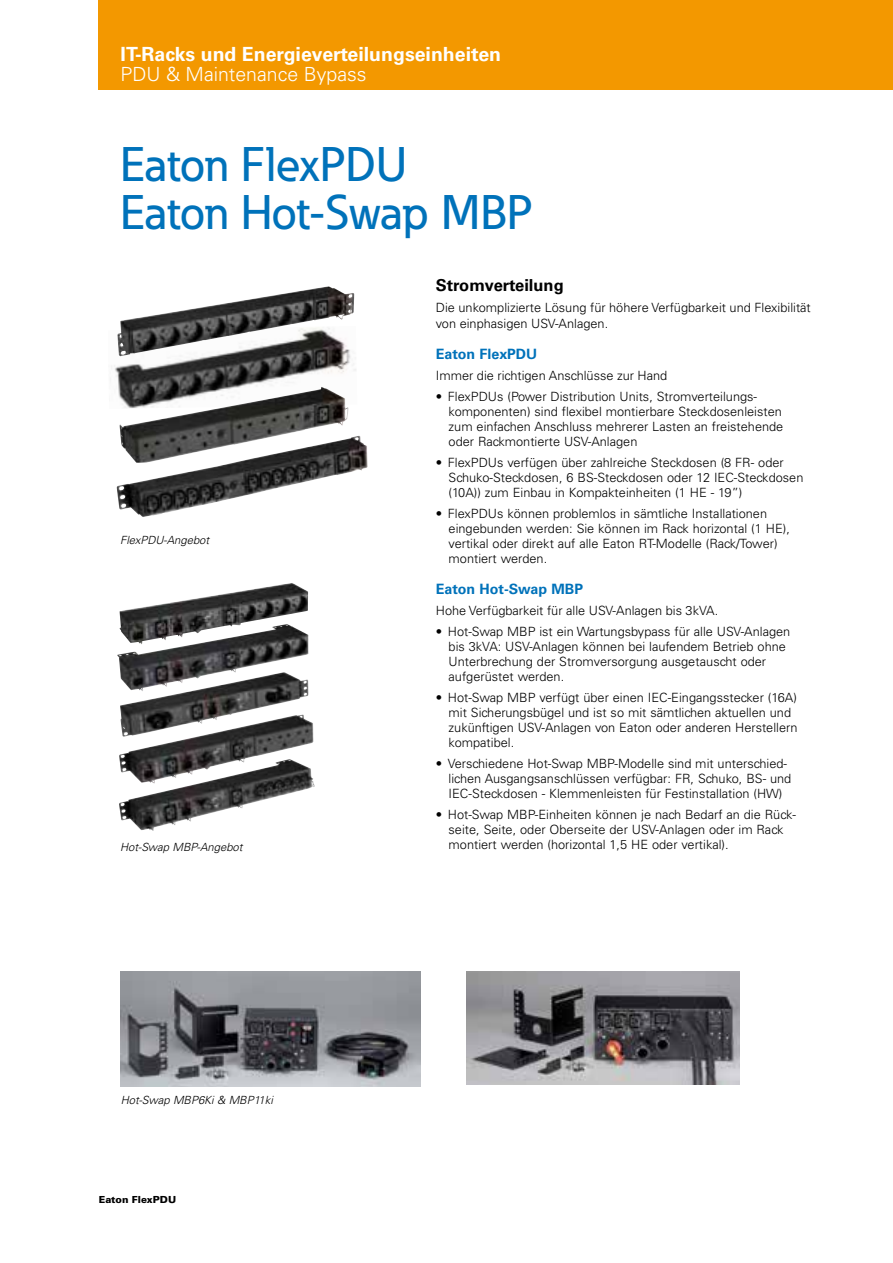
<style>
.page{position:relative;width:893px;height:1263px;background:#fff}
.page>*{position:absolute;margin:0;border:0;box-sizing:border-box;transform-origin:0 0}
.t1{font:500 48px/48px "Eaton";letter-spacing:-.01em;color:#0072ba}
.t2{font:700 19.5px "Univers";color:#fff}
.t3{font:300 19.5px "Univers";color:#fff}
.t4{font:700 16.5px "Univers";color:#000}
.t5{font:700 14.25px "Univers";color:#0072ba}
.t6{font:300 12.75px/15px "Univers";color:#000}
.t7{font:italic 300 11.25px "Univers";color:#000}
.t8{font:900 9.75px "Univers";color:#000}
</style>
<div class="page">
<img style="left:111px;top:356px;width:245px;height:40px">
<img style="left:119px;top:387px;width:230px;height:49px">
<img style="left:116px;top:436px;width:252px;height:81px">
<img style="left:117px;top:286px;width:237px;height:70px">
<img style="left:119px;top:583px;width:189px;height:41px">
<img style="left:117px;top:624px;width:192px;height:48px">
<img style="left:120px;top:672px;width:189px;height:42px">
<img style="left:119px;top:714px;width:194px;height:45px">
<img style="left:119px;top:759px;width:196px;height:72px">
<div style="left:99px;top:0;width:794px;height:89px;background:#f39800"></div>
<img style="left:466px;top:971px;width:273px;height:113px">
<img style="left:121px;top:971px;width:299px;height:115px">
<h2 class="t2" style="left:121px;top:43px;width:382px">IT-Racks und Energieverteilungseinheiten</h2>
<h2 class="t3" style="left:121px;top:62px;width:247px">PDU &amp; Maintenance Bypass</h2>
<h1 class="t1" style="left:120px;top:140px;width:414px">Eaton FlexPDU<br>Eaton Hot-Swap MBP</h1>
<p class="t7" style="left:120px;top:533px;width:91px">FlexPDU-Angebot</p>
<p class="t4" style="left:436px;top:276px;width:129px">Stromverteilung</p>
<p class="t6" style="left:436px;top:299px;width:376px;line-height:16.5px">Die unkomplizierte Lösung für höhere Verfügbarkeit und Flexibilität von einphasigen USV-Anlagen.</p>
<p class="t5" style="left:436px;top:346px;width:103px">Eaton FlexPDU</p>
<p class="t6" style="left:436px;top:368px;width:233px">Immer die richtigen Anschlüsse zur Hand</p>
<p class="t6" style="left:449px;top:389px;width:336px;text-indent:-13px">• FlexPDUs (Power Distribution Units, Stromverteilungs&shy;komponenten) sind flexibel montierbare Steckdosenleisten zum einfachen Anschluss mehrerer Lasten an freistehende oder Rackmontierte USV-Anlagen</p>
<p class="t6" style="left:449px;top:455px;width:356px;text-indent:-13px">• FlexPDUs verfügen über zahlreiche Steckdosen (8 FR- oder<br>Schuko-Steckdosen, 6 BS-Steckdosen oder 12 IEC-Steckdosen (10A)) zum Einbau in Kompakteinheiten (1 HE - 19”)</p>
<p class="t6" style="left:449px;top:506px;width:343px;text-indent:-13px">• FlexPDUs können problemlos in sämtliche Installationen eingebunden werden: Sie können im Rack horizontal (1 HE), vertikal oder direkt auf alle Eaton RT-Modelle (Rack/Tower) montiert werden.</p>
<p class="t5" style="left:436px;top:581px;width:149px">Eaton Hot-Swap MBP</p>
<p class="t6" style="left:436px;top:603px;width:284px">Hohe Verfügbarkeit für alle USV-Anlagen bis 3kVA.</p>
<p class="t6" style="left:449px;top:624px;width:343px;text-indent:-13px">• Hot-Swap MBP ist ein Wartungsbypass für alle USV-Anlagen bis 3kVA: USV-Anlagen können bei laufendem Betrieb ohne Unterbrechung der Stromversorgung ausgetauscht oder aufgerüstet werden.</p>
<p class="t6" style="left:449px;top:690px;width:350px;text-indent:-13px">• Hot-Swap MBP verfügt über einen IEC-Eingangsstecker (16A) mit Sicherungsbügel und ist so mit sämtlichen aktuellen und zukünftigen USV-Anlagen von Eaton oder anderen Herstellern kompatibel.</p>
<p class="t6" style="left:449px;top:756px;width:344px;text-indent:-13px">• Verschiedene Hot-Swap MBP-Modelle sind mit unterschied&shy;lichen Ausgangsanschlüssen verfügbar: FR, Schuko, BS- und<br>IEC-Steckdosen - Klemmenleisten für Festinstallation (HW)</p>
<p class="t6" style="left:436px;top:806px;width:361px;text-align:center">• Hot-Swap MBP-Einheiten können je nach Bedarf an die Rück&shy;seite, Seite, oder Oberseite der USV-Anlagen oder im Rack</p>
<p class="t7" style="left:120px;top:840px;width:124px">Hot-Swap MBP-Angebot</p>
<p class="t6" style="left:449px;top:836px;width:282px">montiert werden (horizontal 1,5 HE oder vertikal).</p>
<p class="t7" style="left:121px;top:1093px;width:154px">Hot-Swap MBP6Ki &amp; MBP11ki</p>
<p class="t8" style="left:99px;top:1194px;width:77px">Eaton FlexPDU</p>
</div>
